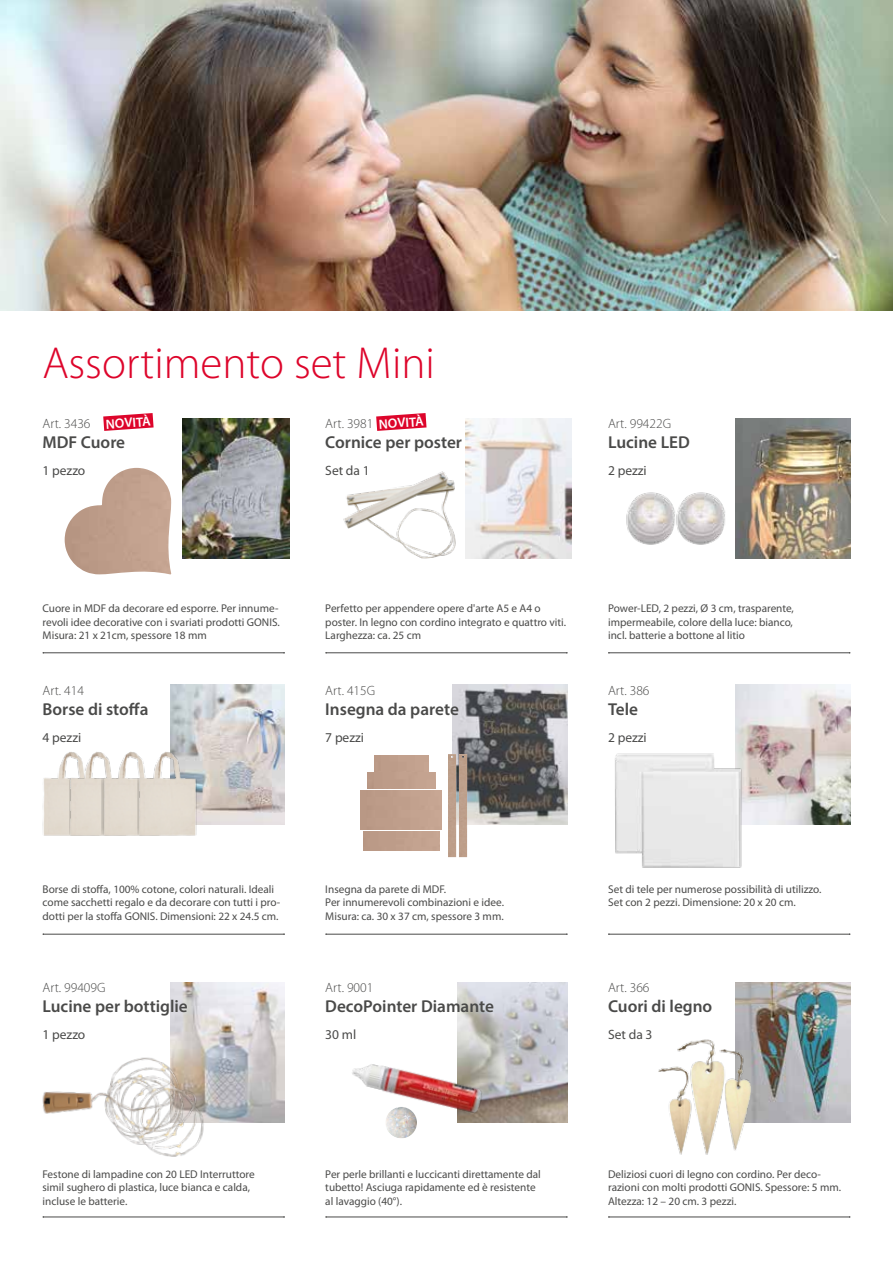
<style>
.page{position:relative;width:893px;height:1263px;background:#fff}
.page>*{position:absolute;margin:0;border:0;box-sizing:border-box;transform-origin:0 0}
.t1{font:300 45px "Myriad Pro";color:#dd052b}
.t2{font:600 17.25px "Myriad Pro";color:#4a4a49}
.t3{font:300 13.5px "Myriad Pro";color:#4a4a49}
.t4{font:13.5px "Myriad Pro";letter-spacing:-.005em;color:#4a4a49}
.t5{font:600 13.5px "Myriad Pro";color:#fff}
.t6{font:11.25px/13.5px "Myriad Pro";color:#4a4a49}
</style>
<div class="page">
<hr style="left:43px;top:1217px;width:241px;height:1px;background:#4a4a49">
<img style="left:170px;top:982px;width:115px;height:141px">
<hr style="left:326px;top:934px;width:241px;height:1px;background:#4a4a49">
<hr style="left:43px;top:652px;width:241px;height:1px;background:#4a4a49">
<img style="left:453px;top:685px;width:115px;height:140px">
<img style="left:182px;top:418px;width:107px;height:140px">
<hr style="left:43px;top:934px;width:241px;height:1px;background:#4a4a49">
<hr style="left:609px;top:1217px;width:241px;height:1px;background:#4a4a49">
<hr style="left:609px;top:934px;width:241px;height:1px;background:#4a4a49">
<img style="left:170px;top:685px;width:115px;height:140px">
<img style="left:736px;top:982px;width:114px;height:141px">
<img style="left:736px;top:685px;width:114px;height:140px">
<hr style="left:326px;top:1217px;width:241px;height:1px;background:#4a4a49">
<img style="left:457px;top:982px;width:111px;height:141px">
<hr style="left:326px;top:652px;width:241px;height:1px;background:#4a4a49">
<img style="left:466px;top:418px;width:106px;height:140px">
<img style="left:42px;top:1041px;width:169px;height:116px">
<hr style="left:609px;top:652px;width:241px;height:1px;background:#4a4a49">
<img style="left:736px;top:418px;width:114px;height:140px">
<img style="left:42px;top:752px;width:29px;height:84px">
<svg style="left:69px;top:778px;width:2px;height:57px"></svg>
<img style="left:71px;top:752px;width:31px;height:84px">
<div style="left:101px;top:778px;width:7px;height:57px;background:#cec7bd"></div>
<img style="left:102px;top:752px;width:37px;height:84px">
<div style="left:137px;top:778px;width:7px;height:57px;background:#c3bcb3"></div>
<img style="left:139px;top:752px;width:64px;height:84px">
<img style="left:658px;top:1037px;width:106px;height:118px">
<img style="left:615px;top:746px;width:135px;height:122px">
<svg style="left:103px;top:413px;width:51px;height:18px"></svg>
<img style="left:626px;top:492px;width:44px;height:53px">
<img style="left:670px;top:488px;width:66px;height:59px">
<svg style="left:448px;top:754px;width:11px;height:103px"></svg>
<img style="left:459px;top:754px;width:8px;height:103px">
<img style="left:352px;top:1040px;width:170px;height:83px">
<div style="left:383px;top:1104px;width:35px;height:35px;background:#000;opacity:.75"></div>
<svg style="left:376px;top:413px;width:50px;height:18px"></svg>
<img style="left:343px;top:461px;width:140px;height:98px">
<img style="left:0;top:0;width:893px;height:310px">
<img style="left:65px;top:468px;width:106px;height:106px">
<h1 class="t1" style="left:43px;top:336px;width:394px">Assortimento set Mini</h1>
<p class="t3" style="left:43px;top:416px;width:50px">Art. 3436</p>
<p class="t5" style="left:105px;top:415px;width:46px;rotate:-4deg">NOVITÀ</p>
<p class="t3" style="left:608px;top:416px;width:65px">Art. 99422G</p>
<p class="t5" style="left:378px;top:415px;width:46px;rotate:-4deg">NOVITÀ</p>
<p class="t3" style="left:325px;top:416px;width:50px">Art. 3981</p>
<h2 class="t2" style="left:43px;top:431px;width:84px">MDF Cuore</h2>
<p class="t4" style="left:43px;top:462px;width:44px">1 pezzo</p>
<h2 class="t2" style="left:325px;top:431px;width:138px">Cornice per poster</h2>
<p class="t4" style="left:325px;top:462px;width:46px">Set da 1</p>
<h2 class="t2" style="left:608px;top:431px;width:83px">Lucine LED</h2>
<p class="t4" style="left:608px;top:462px;width:40px">2 pezzi</p>
<p class="t6" style="left:43px;top:602px;width:239px">Cuore in MDF da decorare ed esporre. Per innume&shy;revoli idee decorative con i svariati prodotti GONIS.<br>Misura: 21 x 21cm, spessore 18 mm</p>
<p class="t6" style="left:325px;top:602px;width:242px">Perfetto per appendere opere d'arte A5 e A4 o poster. In legno con cordino integrato e quattro viti.<br>Larghezza: ca. 25 cm</p>
<p class="t6" style="left:608px;top:602px;width:187px;text-align:justify">Power-LED, 2 pezzi, Ø 3 cm, trasparente, impermeabile, colore della luce: bianco, incl. batterie a bottone al litio</p>
<p class="t3" style="left:43px;top:682px;width:43px">Art. 414</p>
<p class="t3" style="left:325px;top:682px;width:51px">Art. 415G</p>
<p class="t3" style="left:608px;top:682px;width:43px">Art. 386</p>
<h2 class="t2" style="left:43px;top:698px;width:107px">Borse di stoffa</h2>
<p class="t4" style="left:43px;top:729px;width:40px">4 pezzi</p>
<h2 class="t2" style="left:325px;top:698px;width:135px">Insegna da parete</h2>
<p class="t4" style="left:325px;top:729px;width:40px">7 pezzi</p>
<h2 class="t2" style="left:608px;top:698px;width:31px">Tele</h2>
<p class="t4" style="left:608px;top:729px;width:40px">2 pezzi</p>
<p class="t6" style="left:43px;top:882px;width:239px">Borse di stoffa, 100% cotone, colori naturali. Ideali come sacchetti regalo e da decorare con tutti i pro&shy;dotti per la stoffa GONIS. Dimensioni: 22 x 24.5 cm.</p>
<p class="t6" style="left:325px;top:882px;width:180px">Insegna da parete di MDF.<br>Per innumerevoli combinazioni e idee.<br>Misura: ca. 30 x 37 cm, spessore 3 mm.</p>
<p class="t6" style="left:608px;top:882px;width:215px">Set di tele per numerose possibilità di utilizzo.<br>Set con 2 pezzi. Dimensione: 20 x 20 cm.</p>
<p class="t3" style="left:43px;top:980px;width:65px">Art. 99409G</p>
<p class="t3" style="left:325px;top:980px;width:50px">Art. 9001</p>
<p class="t3" style="left:608px;top:980px;width:43px">Art. 366</p>
<h2 class="t2" style="left:43px;top:995px;width:147px">Lucine per bottiglie</h2>
<p class="t4" style="left:43px;top:1026px;width:44px">1 pezzo</p>
<h2 class="t2" style="left:325px;top:995px;width:170px">DecoPointer Diamante</h2>
<p class="t4" style="left:325px;top:1026px;width:32px">30 ml</p>
<h2 class="t2" style="left:608px;top:995px;width:106px">Cuori di legno</h2>
<p class="t4" style="left:608px;top:1026px;width:46px">Set da 3</p>
<p class="t6" style="left:43px;top:1167px;width:214px">Festone di lampadine con 20 LED Interruttore simil sughero di plastica, luce bianca e calda, incluse le batterie.</p>
<p class="t6" style="left:325px;top:1167px;width:217px">Per perle brillanti e luccicanti direttamente dal tubetto! Asciuga rapidamente ed è resistente al lavaggio (40°).</p>
<p class="t6" style="left:608px;top:1167px;width:234px">Deliziosi cuori di legno con cordino. Per deco&shy;razioni con molti prodotti GONIS. Spessore: 5 mm.<br>Altezza: 12 – 20 cm. 3 pezzi.</p>
</div>
